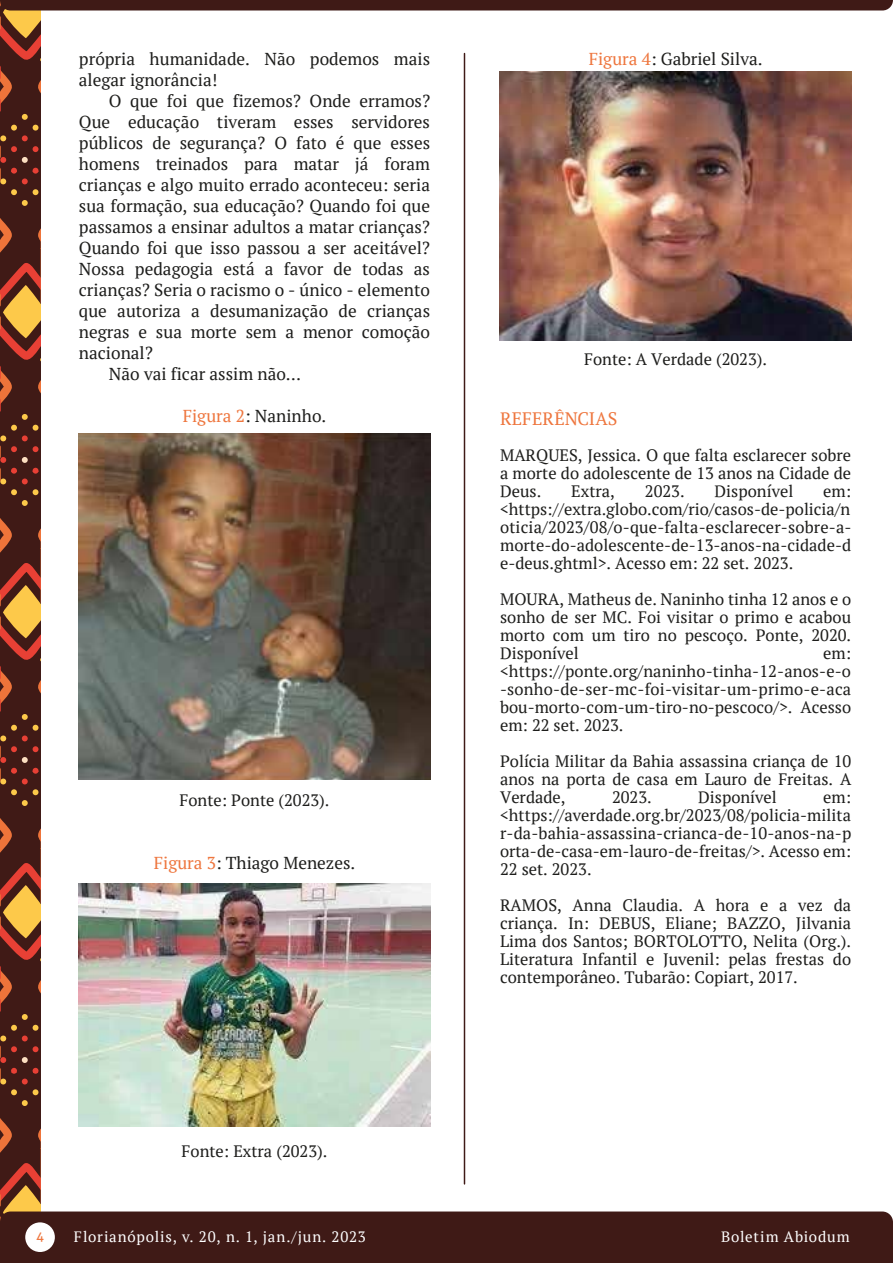
<style>
.page{position:relative;width:893px;height:1263px;background:#fff}
.page>*{position:absolute;margin:0;border:0;box-sizing:border-box;transform-origin:0 0}
.t1{font:18px "PT Serif";color:#ee763e}
.t2{font:17.25px/21px "PT Serif";color:#1d1d1b}
.t3{font:16.5px/18px "PT Serif";color:#1d1d1b;text-align:justify}
.t4{font:15px "PT Serif";letter-spacing:.055em;color:#fff}
.t5{font:13.05px "Aller";color:#ee763e}
.s1{color:#ee763e}
</style>
<div class="page">
<hr style="left:464px;top:54px;width:1px;height:1130px;background:#3f1a16">
<img style="left:78px;top:883px;width:353px;height:243px">
<img style="left:499px;top:72px;width:353px;height:268px">
<img style="left:78px;top:433px;width:353px;height:347px">
<svg style="left:0;top:11px;width:41px;height:1200px;background:#6d3620"></svg>
<div style="left:0;top:1211px;width:893px;height:52px;background:#3f1a16"></div>
<div style="left:25px;top:1222px;width:30px;height:30px;background:#fff;border-radius:50%"></div>
<svg style="left:0;top:0;width:893px;height:11px;background:#482420"></svg>
<p class="t2" style="left:79px;top:48px;width:353px">própria humanidade. Não podemos mais alegar ignorância!</p>
<p class="t2" style="left:109px;top:90px;width:323px">O que foi que fizemos? Onde erramos?</p>
<p class="t2" style="left:79px;top:111px;width:353px">Que educação tiveram esses servidores</p>
<p class="t2" style="left:79px;top:132px;width:353px">públicos de segurança? O fato é que esses</p>
<p class="t2" style="left:79px;top:153px;width:353px">homens treinados para matar já foram</p>
<p class="t2" style="left:79px;top:174px;width:353px">crianças e algo muito errado aconteceu: seria</p>
<p class="t2" style="left:79px;top:195px;width:353px">sua formação, sua educação? Quando foi que</p>
<p class="t2" style="left:79px;top:216px;width:353px">passamos a ensinar adultos a matar crianças?</p>
<p class="t2" style="left:79px;top:237px;width:353px">Quando foi que isso passou a ser aceitável?</p>
<p class="t2" style="left:79px;top:258px;width:353px">Nossa pedagogia está a favor de todas as</p>
<p class="t2" style="left:79px;top:279px;width:353px">crianças? Seria o racismo o - único - elemento</p>
<p class="t2" style="left:79px;top:300px;width:353px">que autoriza a desumanização de crianças</p>
<p class="t2" style="left:79px;top:321px;width:353px">negras e sua morte sem a menor comoção</p>
<p class="t2" style="left:79px;top:342px;width:76px">nacional?</p>
<p class="t2" style="left:109px;top:363px;width:194px">Não vai ficar assim não…</p>
<p class="t2" style="left:183px;top:405px;width:145px"><span class="s1">Figura 2</span>: Naninho.</p>
<p class="t3" style="left:180px;top:791px;width:152px">Fonte: Ponte (2023).</p>
<p class="t2" style="left:154px;top:852px;width:203px"><span class="s1">Figura 3</span>: Thiago Menezes.</p>
<p class="t3" style="left:182px;top:1142px;width:147px">Fonte: Extra (2023).</p>
<p class="t2" style="left:589px;top:48px;width:175px"><span class="s1">Figura 4</span>: Gabriel Silva.</p>
<p class="t3" style="left:584px;top:350px;width:184px">Fonte: A Verdade (2023).</p>
<p class="t1" style="left:500px;top:407px;width:119px">REFERÊNCIAS</p>
<p class="t3" style="left:500px;top:446px;width:353px">MARQUES, Jessica. O que falta esclarecer sobre a morte do adolescente de 13 anos na Cidade de Deus.</p>
<p class="t3" style="left:571px;top:482px;width:45px">Extra,</p>
<p class="t3" style="left:645px;top:482px;width:41px">2023.</p>
<p class="t3" style="left:715px;top:482px;width:80px">Disponível</p>
<p class="t3" style="left:500px;top:482px;width:353px;text-indent:323px">em: &lt;https://extra.globo.com/rio/casos-de-policia/n oticia/2023/08/o-que-falta-esclarecer-sobre-a&shy;morte-do-adolescente-de-13-anos-na-cidade-d e-deus.ghtml&gt;. Acesso em: 22 set. 2023.</p>
<p class="t3" style="left:500px;top:590px;width:353px">MOURA, Matheus de. Naninho tinha 12 anos e o sonho de ser MC. Foi visitar o primo e acabou morto com um tiro no pescoço. Ponte, 2020.<br>Disponível</p>
<p class="t3" style="left:500px;top:644px;width:353px;text-indent:323px">em: &lt;https://ponte.org/naninho-tinha-12-anos-e-o -sonho-de-ser-mc-foi-visitar-um-primo-e-aca bou-morto-com-um-tiro-no-pescoco/&gt;. Acesso em: 22 set. 2023.</p>
<p class="t3" style="left:500px;top:752px;width:353px">Polícia Militar da Bahia assassina criança de 10 anos na porta de casa em Lauro de Freitas. A Verdade,</p>
<p class="t3" style="left:612px;top:788px;width:41px">2023.</p>
<p class="t3" style="left:698px;top:788px;width:80px">Disponível</p>
<p class="t3" style="left:500px;top:788px;width:353px;text-indent:323px">em: &lt;https://averdade.org.br/2023/08/policia-milita r-da-bahia-assassina-crianca-de-10-anos-na-p orta-de-casa-em-lauro-de-freitas/&gt;. Acesso em:<br>22 set. 2023.</p>
<p class="t3" style="left:500px;top:896px;width:353px">RAMOS, Anna Claudia. A hora e a vez da criança. In: DEBUS, Eliane; BAZZO, Jilvania Lima dos Santos; BORTOLOTTO, Nelita (Org.).<br>Literatura Infantil e Juvenil: pelas frestas do contemporâneo. Tubarão: Copiart, 2017.</p>
<p class="t5" style="left:36px;top:1228px;width:9px">4</p>
<p class="t4" style="left:74px;top:1227px;width:293px">Florianópolis, v. 20, n. 1, jan./jun. 2023</p>
<p class="t4" style="left:721px;top:1227px;width:130px">Boletim Abiodum</p>
</div>
